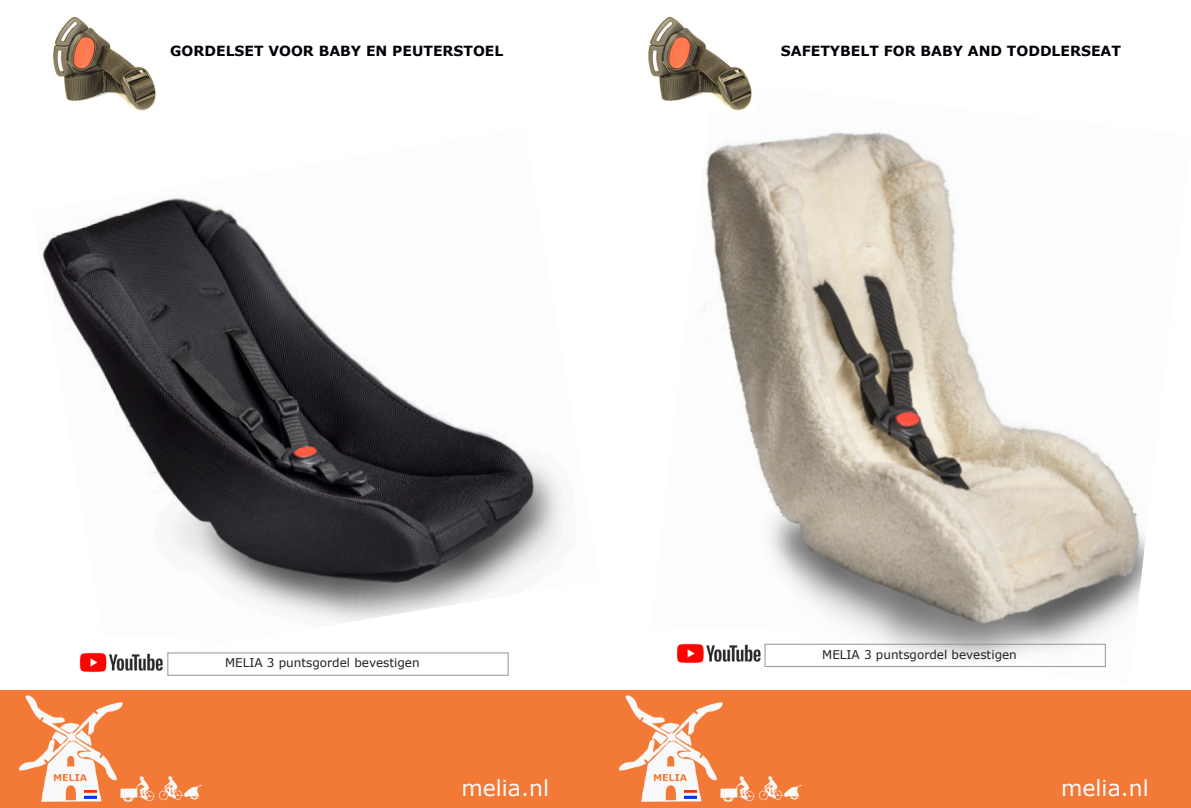
<style>
.page{position:relative;width:1191px;height:808px;background:#fff}
.page>*{position:absolute;margin:0;border:0;box-sizing:border-box;transform-origin:0 0}
.t1{font:22px "Verdana";color:#fffcfc}
.t2{font:700 14px "Verdana";color:#000007}
.t3{font:12px "Verdana";color:#231f20}
</style>
<div class="page">
<img style="left:42px;top:197px;width:522px;height:465px">
<img style="left:702px;top:132px;width:443px;height:535px">
<img style="left:53px;top:16px;width:103px;height:95px">
<img style="left:648px;top:16px;width:104px;height:95px">
<div style="left:0;top:690px;width:608px;height:118px;background:#f37937"></div>
<img style="left:19px;top:695px;width:182px;height:106px">
<svg style="left:85px;top:791px;width:12px;height:8px"></svg>
<div style="left:600px;top:690px;width:591px;height:118px;background:#f37937"></div>
<img style="left:619px;top:695px;width:182px;height:106px">
<svg style="left:684px;top:791px;width:12px;height:8px"></svg>
<img style="left:72px;top:636px;width:104px;height:36px">
<div style="left:166px;top:639px;width:35px;height:21px;background:#fff"></div>
<div style="left:167px;top:652px;width:341px;height:24px;border:1px solid #939598"></div>
<img style="left:677px;top:627px;width:96px;height:40px">
<div style="left:762px;top:630px;width:36px;height:21px;background:#fff"></div>
<div style="left:764px;top:644px;width:341px;height:23px;border:1px solid #939598"></div>
<p class="t2" style="left:170px;top:42px;width:335px">GORDELSET VOOR BABY EN PEUTERSTOEL</p>
<p class="t2" style="left:781px;top:42px;width:342px">SAFETYBELT FOR BABY AND TODDLERSEAT</p>
<p class="t3" style="left:225px;top:655px;width:196px">MELIA 3 puntsgordel bevestigen</p>
<p class="t3" style="left:822px;top:646px;width:196px">MELIA 3 puntsgordel bevestigen</p>
<p class="t1" style="left:461px;top:774px;width:89px">melia.nl</p>
<p class="t1" style="left:1061px;top:774px;width:89px">melia.nl</p>
</div>
